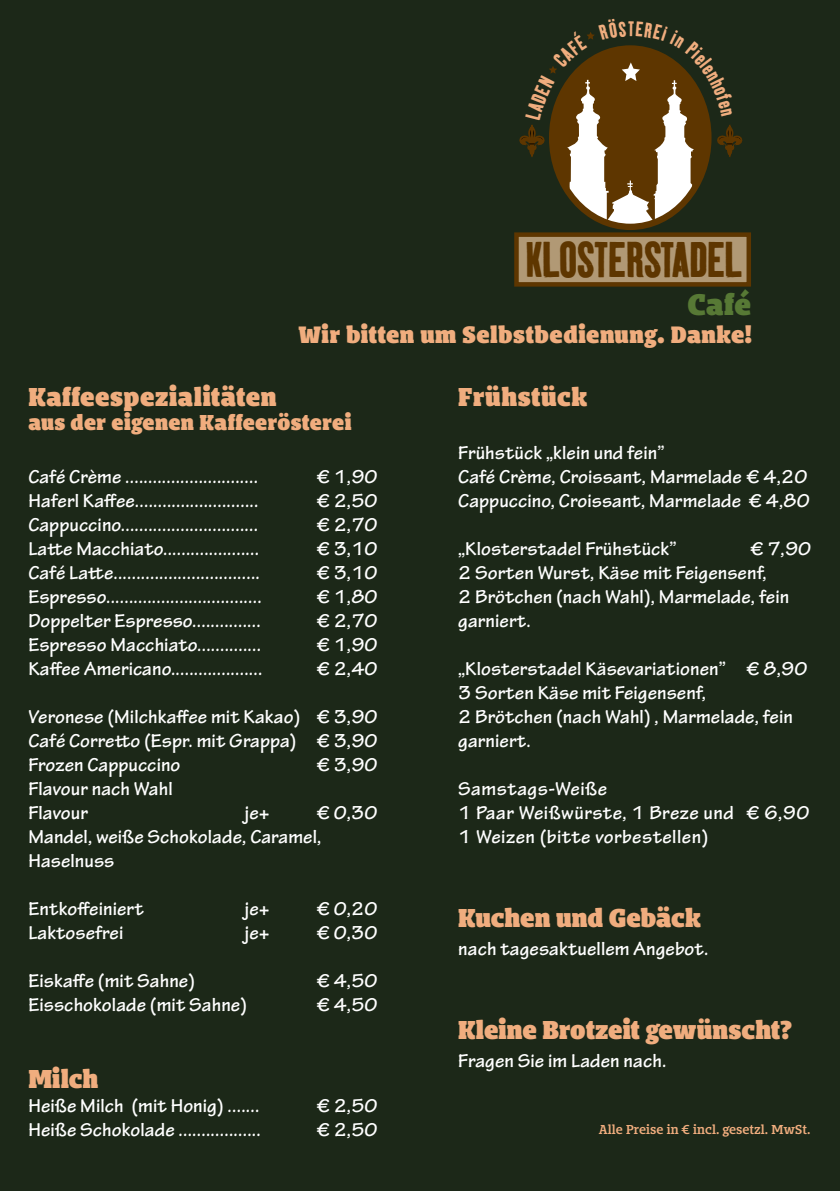
<style>
.page{position:relative;width:840px;height:1191px;background:#fff}
.page>*{position:absolute;margin:0;border:0;box-sizing:border-box;transform-origin:0 0}
.t1{font:48.6px "Kipp No 1";letter-spacing:-.02em;color:#5e3600}
.t2{font:900 27.6px "Bommer Slab";color:#577935}
.t3{font:900 24px "Bommer Slab";letter-spacing:.005em;color:#f0ad7e}
.t4{font:900 24px "Bommer Slab";letter-spacing:.025em;color:#f0ad7e}
.t5{font:900 22px "Bommer Slab";letter-spacing:.025em;color:#f0ad7e}
.t6{font:20.4px "Kipp No 1";color:#f0ad7e}
.t7{font:700 20px/24px "Tekton Pro";letter-spacing:.005em;color:#fff}
.t8{font:700 20px/24px "Tekton Pro";letter-spacing:.025em;color:#fff}
.t9{font:900 20px "Bommer Slab";letter-spacing:.015em;color:#f0ad7e}
.t10{font:600 12px "Bommer Slab";letter-spacing:.005em;color:#f0ad7e}
</style>
<div class="page">
<div style="left:0;top:0;width:839px;height:1191px;background:#1c2818"></div>
<div style="left:514px;top:232px;width:236px;height:55px;background:#b19975;border:4px solid #5e3600"></div>
<svg style="left:519px;top:32px;width:223px;height:195px"></svg>
<p class="t6" style="left:627px;top:16px;width:8px">T</p>
<h1 class="t1" style="left:525px;top:230px;width:219px">KLOSTERSTADEL</h1>
<h2 class="t2" style="left:687px;top:283px;width:65px">Café</h2>
<p class="t5" style="left:298px;top:317px;width:455px">Wir bitten um Selbstbedienung. Danke!</p>
<p class="t4" style="left:28px;top:378px;width:249px">Kaffeespezialitäten</p>
<p class="t9" style="left:28px;top:407px;width:324px">aus der eigenen Kaffeerösterei</p>
<p class="t7" style="left:28px;top:465px;width:231px">Café Crème .............................</p>
<p class="t7" style="left:316px;top:465px;width:62px">€ 1,90</p>
<p class="t7" style="left:28px;top:489px;width:232px">Haferl Kaffee...........................</p>
<p class="t7" style="left:316px;top:489px;width:62px">€ 2,50</p>
<p class="t7" style="left:28px;top:513px;width:231px">Cappuccino..............................</p>
<p class="t7" style="left:316px;top:513px;width:62px">€ 2,70</p>
<p class="t7" style="left:28px;top:537px;width:232px">Latte Macchiato.....................</p>
<p class="t7" style="left:316px;top:537px;width:62px">€ 3,10</p>
<p class="t7" style="left:28px;top:561px;width:233px">Café Latte................................</p>
<p class="t7" style="left:316px;top:561px;width:62px">€ 3,10</p>
<p class="t7" style="left:28px;top:585px;width:235px">Espresso..................................</p>
<p class="t7" style="left:316px;top:585px;width:62px">€ 1,80</p>
<p class="t7" style="left:28px;top:609px;width:234px">Doppelter Espresso...............</p>
<p class="t7" style="left:316px;top:609px;width:62px">€ 2,70</p>
<p class="t7" style="left:28px;top:633px;width:234px">Espresso Macchiato..............</p>
<p class="t7" style="left:316px;top:633px;width:62px">€ 1,90</p>
<p class="t7" style="left:28px;top:657px;width:236px">Kaffee Americano....................</p>
<p class="t7" style="left:316px;top:657px;width:62px">€ 2,40</p>
<p class="t7" style="left:28px;top:705px;width:350px;text-align:justify">Veronese (Milchkaffee mit Kakao) € 3,90<br>Café Corretto (Espr. mit Grappa) € 3,90<br>Frozen Cappuccino</p>
<p class="t7" style="left:316px;top:753px;width:62px">€ 3,90</p>
<p class="t7" style="left:28px;top:777px;width:146px">Flavour nach Wahl<br>Flavour</p>
<p class="t7" style="left:28px;top:801px;width:350px;text-indent:288px">€ 0,30<br>Mandel, weiße Schokolade, Caramel,<br>Haselnuss</p>
<p class="t7" style="left:28px;top:897px;width:117px">Entkoffeiniert</p>
<p class="t7" style="left:244px;top:897px;width:27px">je+</p>
<p class="t7" style="left:316px;top:897px;width:62px">€ 0,20</p>
<p class="t7" style="left:28px;top:921px;width:96px">Laktosefrei</p>
<p class="t7" style="left:244px;top:921px;width:27px">je+</p>
<p class="t7" style="left:316px;top:921px;width:62px">€ 0,30</p>
<p class="t7" style="left:28px;top:969px;width:168px">Eiskaffe (mit Sahne)</p>
<p class="t7" style="left:316px;top:969px;width:62px">€ 4,50</p>
<p class="t7" style="left:28px;top:993px;width:220px">Eisschokolade (mit Sahne)</p>
<p class="t7" style="left:316px;top:993px;width:62px">€ 4,50</p>
<p class="t7" style="left:244px;top:801px;width:27px">je+</p>
<p class="t3" style="left:28px;top:1060px;width:72px">Milch</p>
<p class="t7" style="left:28px;top:1094px;width:232px">Heiße Milch (mit Honig) .......</p>
<p class="t7" style="left:316px;top:1094px;width:62px">€ 2,50</p>
<p class="t7" style="left:28px;top:1118px;width:234px">Heiße Schokolade ..................</p>
<p class="t7" style="left:316px;top:1118px;width:62px">€ 2,50</p>
<p class="t4" style="left:458px;top:378px;width:130px">Frühstück</p>
<p class="t7" style="left:458px;top:441px;width:353px">Frühstück „klein und fein”<br>Café Crème, Croissant, Marmelade € 4,20<br>Cappuccino, Croissant, Marmelade € 4,80</p>
<p class="t7" style="left:458px;top:537px;width:219px">„Klosterstadel Frühstück”</p>
<p class="t7" style="left:458px;top:537px;width:354px;text-indent:292px">€ 7,90<br>2 Sorten Wurst, Käse mit Feigensenf,<br>2 Brötchen (nach Wahl), Marmelade, fein garniert.</p>
<p class="t7" style="left:458px;top:657px;width:350px">„Klosterstadel Käsevariationen” € 8,90<br>3 Sorten Käse mit Feigensenf,<br>2 Brötchen (nach Wahl) , Marmelade, fein garniert.</p>
<p class="t8" style="left:458px;top:777px;width:352px">Samstags-Weiße<br>1 Paar Weißwürste, 1 Breze und € 6,90<br>1 Weizen (bitte vorbestellen)</p>
<p class="t3" style="left:458px;top:899px;width:244px">Kuchen und Gebäck</p>
<p class="t7" style="left:458px;top:937px;width:251px">nach tagesaktuellem Angebot.</p>
<p class="t3" style="left:458px;top:1011px;width:335px">Kleine Brotzeit gewünscht?</p>
<p class="t7" style="left:458px;top:1049px;width:209px">Fragen Sie im Laden nach.</p>
<p class="t10" style="left:598px;top:1120px;width:213px">Alle Preise in € incl. gesetzl. MwSt.</p>
</div>
